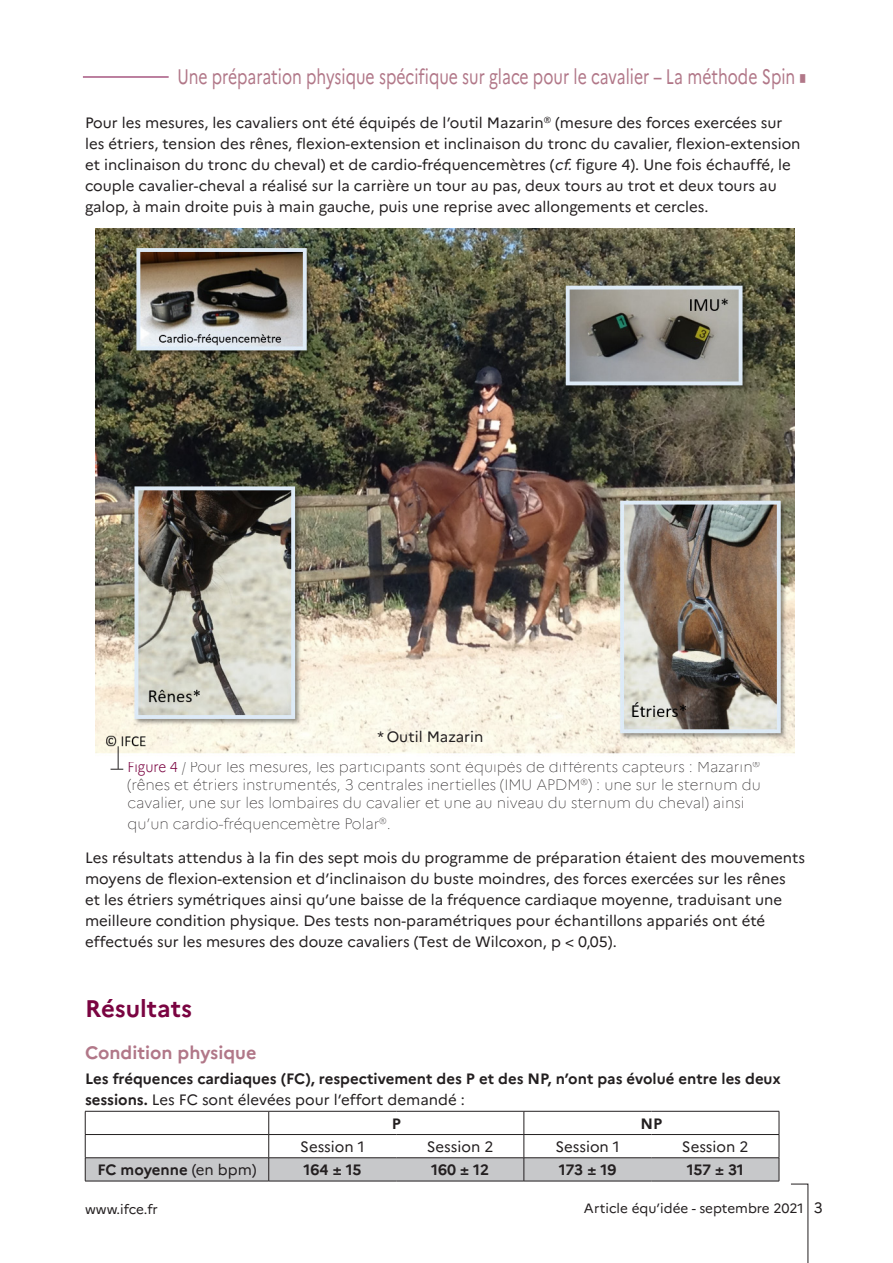
<style>
.page{position:relative;width:893px;height:1263px;background:#fff}
.page>*{position:absolute;margin:0;border:0;box-sizing:border-box;transform-origin:0 0}
.titre_paragraphe{font:700 24px "Marianne";color:#7a0441}
.t1{font:21px "Marianne";color:#b17788;scale:.75 1}
.sous-titre{font:700 18px "Marianne";color:#b17788}
.t2{font:15px/21px "Marianne";color:#231f20}
.t3{font:100 15px/18px "Marianne";color:#231f20;text-align:justify;scale:.9 1}
.t4{font:700 15px/21px "Marianne";color:#231f20}
.t5{font:100 15px "Marianne";color:#231f20}
.t6{font:13.5px "Marianne";color:#231f20}
.s1{font-style:italic}
.s2{font-weight:300;color:#7a0441}
.s3{font-weight:400}
.s4{font-size:15px}
</style>
<div class="page">
<svg style="left:791px;top:1183px;width:18px;height:80px"></svg>
<hr style="left:83px;top:77px;width:86px;height:1px;background:#7a0441">
<svg style="left:85px;top:1111px;width:695px;height:70px"></svg>
<hr style="left:85px;top:1181px;width:184px;height:1px;background:#231f20">
<hr style="left:269px;top:1181px;width:127px;height:1px;background:#231f20">
<hr style="left:396px;top:1181px;width:128px;height:1px;background:#231f20">
<hr style="left:524px;top:1181px;width:127px;height:1px;background:#231f20">
<hr style="left:651px;top:1181px;width:128px;height:1px;background:#231f20">
<img style="left:95px;top:229px;width:699px;height:525px">
<svg style="left:111px;top:746px;width:12px;height:24px"></svg>
<h2 class="t1" style="left:177px;top:63px;width:840px">Une préparation physique spécifique sur glace pour le cavalier – La méthode Spin ■</h2>
<p class="t2" style="left:85px;top:112px;width:717px">Pour les mesures, les cavaliers ont été équipés de l’outil Mazarin<sup>®</sup> (mesure des forces exercées sur les étriers, tension des rênes, flexion-extension et inclinaison du tronc du cavalier, flexion-extension et inclinaison du tronc du cheval) et de cardio-fréquencemètres (<span class="s1">cf.</span>figure 4). Une fois échauffé, le couple cavalier-cheval a réalisé sur la carrière un tour au pas, deux tours au trot et deux tours au galop, à main droite puis à main gauche, puis une reprise avec allongements et cercles.</p>
<p class="t2" style="left:377px;top:726px;width:108px">* Outil Mazarin</p>
<p class="t3" style="left:128px;top:758px;width:705px"><span class="s2">Figure 4</span> / Pour les mesures, les participants sont équipés de différents capteurs : Mazarin<sup>® </sup>(rênes et étriers instrumentés, 3 centrales inertielles (IMU APDM<sup>®</sup>) : une sur le sternum du cavalier, une sur les lombaires du cavalier et une au niveau du sternum du cheval) ainsi</p>
<p class="t5" style="left:128px;top:815px;width:265px">qu’un cardio-fréquencemètre Polar<sup>®</sup>.</p>
<p class="t2" style="left:85px;top:847px;width:722px">Les résultats attendus à la fin des sept mois du programme de préparation étaient des mouvements moyens de flexion-extension et d’inclinaison du buste moindres, des forces exercées sur les rênes<br>et les étriers symétriques ainsi qu’une baisse de la fréquence cardiaque moyenne, traduisant une meilleure condition physique. Des tests non-paramétriques pour échantillons appariés ont été effectués sur les mesures des douze cavaliers (Test de Wilcoxon, p &lt; 0,05).</p>
<p class="titre_paragraphe" style="left:85px;top:993px;width:108px">Résultats</p>
<p class="sous-titre" style="left:85px;top:1041px;width:173px">Condition physique</p>
<p class="t4" style="left:85px;top:1068px;width:697px">Les fréquences cardiaques (FC), respectivement des P et des NP, n’ont pas évolué entre les deux sessions. <span class="s3">Les FC sont élevées pour l’effort demandé :</span></p>
<p class="t4" style="left:392px;top:1113px;width:11px">P</p>
<p class="t4" style="left:641px;top:1113px;width:23px">NP</p>
<p class="t2" style="left:300px;top:1136px;width:66px">Session 1</p>
<p class="t2" style="left:427px;top:1136px;width:68px">Session 2</p>
<p class="t2" style="left:555px;top:1136px;width:66px">Session 1</p>
<p class="t2" style="left:682px;top:1136px;width:68px">Session 2</p>
<p class="t4" style="left:97px;top:1159px;width:161px">FC moyenne <span class="s3">(en bpm)</span></p>
<p class="t4" style="left:304px;top:1159px;width:59px">164 ± 15</p>
<p class="t4" style="left:431px;top:1159px;width:59px">160 ± 12</p>
<p class="t4" style="left:559px;top:1159px;width:59px">173 ± 19</p>
<p class="t4" style="left:687px;top:1159px;width:59px">157 ± 31</p>
<p class="t6" style="left:85px;top:1201px;width:74px">www.ifce.fr</p>
<p class="t6" style="left:584px;top:1200px;width:240px">Article équ’idée - septembre 2021 <span class="s4">3</span></p>
</div>
